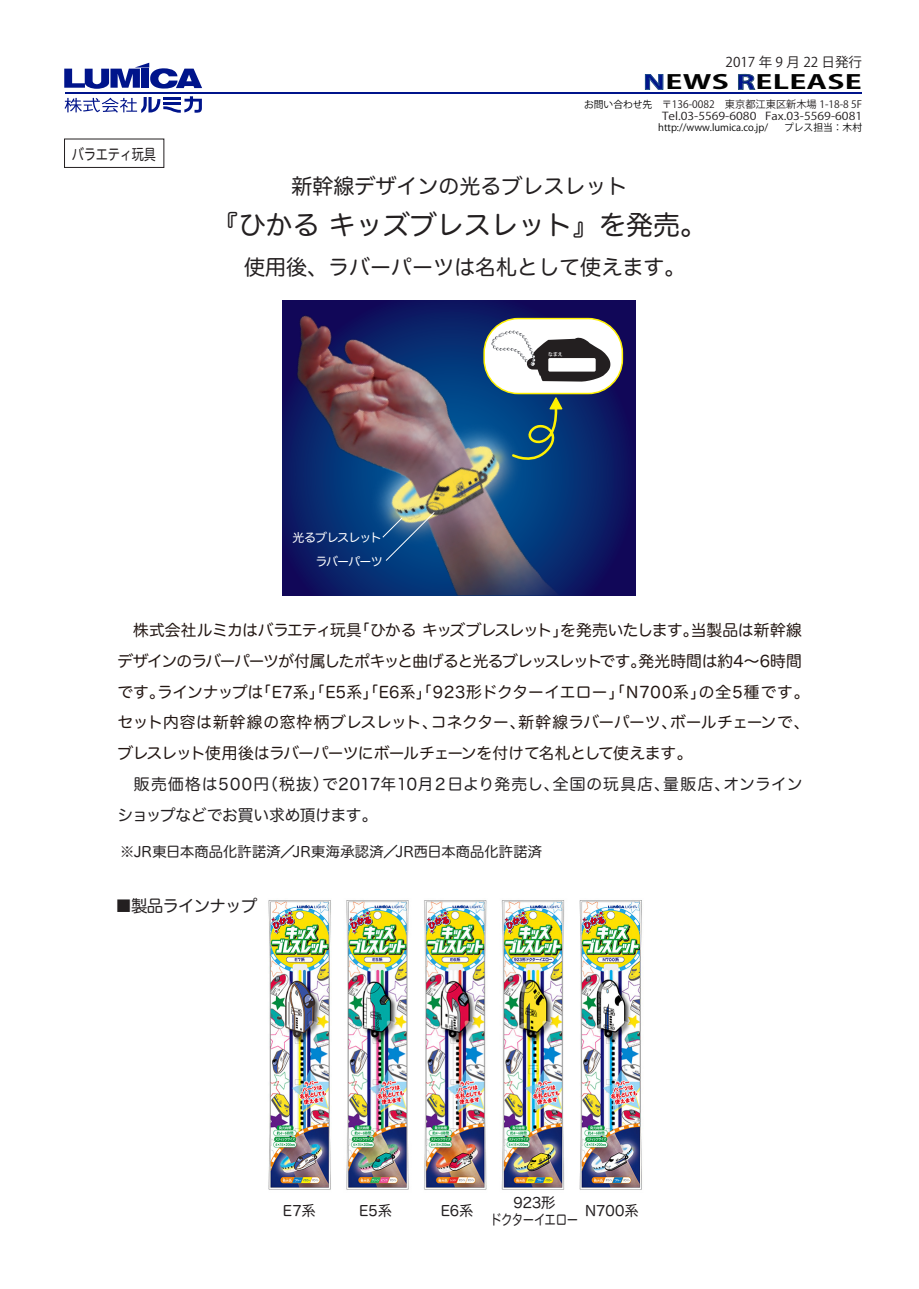
<style>
.page{position:relative;width:919px;height:1289px;background:#fff}
.page>*{position:absolute;margin:0;border:0;box-sizing:border-box;transform-origin:0 0}
.t1{font:27px "Hira Maru Pro W4";color:#231f20}
.t2{font:21px "Hira Maru Pro W4";color:#231f20}
.t3{font:700 19.35px "Koz Go Pr 6 N";letter-spacing:.01em;color:#030303;scale:1.61 1}
.t4{font:16.5px "Hira Maru Pro W4";letter-spacing:-.05em;color:#231f20}
.t5{font:15.75px/30.8px "Hira Maru Pro W4";letter-spacing:-.02em;color:#221612}
.t6{font:15.75px/30.8px "Hira Maru Pro W4";letter-spacing:.015em;color:#231f20}
.t7{font:15px "Hira Maru Pro W4";letter-spacing:-.025em;color:#231f20;scale:.82 1}
.t8{font:14.25px "Hira Maru Pro W4";letter-spacing:.005em;color:#231f20}
.t9{font:14.25px/17px "Hira Maru Pro W4";letter-spacing:-.025em;color:#231f20;text-align:center}
.t10{font:13.5px "Koz Go Pr 6 N";color:#231f20}
.t11{font:12px/24.3px "Hira Maru Pro W4";letter-spacing:-.075em;color:#fff;text-align:right}
.t12{font:10.95px "Koz Go Pr 6 N";color:#231f20;scale:1.12 1}
.t13{font:10.2px "Koz Go Pr 6 N";color:#231f20}
.t14{font:9.75px "Koz Go Pr 6 N";color:#030303}
.t15{font:9.75px "Koz Go Pro";color:#030303}
.t16{font:500 4.8px "Koz Go Pro";color:#fff}
.s1{color:#00148b}
</style>
<div class="page">
<hr style="left:65px;top:92px;width:796px;height:2px;background:#00148b">
<svg style="left:64px;top:63px;width:138px;height:26px"></svg>
<svg style="left:64px;top:96px;width:138px;height:17px"></svg>
<svg style="left:644px;top:74px;width:19px;height:16px"></svg>
<svg style="left:738px;top:74px;width:18px;height:16px"></svg>
<div style="left:64px;top:139px;width:100px;height:29px;border:1px solid #231f20"></div>
<img style="left:268px;top:900px;width:374px;height:290px">
<img style="left:282px;top:300px;width:353px;height:295px">
<div style="left:484px;top:318px;width:138px;height:75px;background:#fff;border-radius:34px"></div>
<div style="left:483px;top:318px;width:140px;height:76px;border:2px solid #fff101;border-radius:34px"></div>
<svg style="left:490px;top:330px;width:120px;height:51px"></svg>
<div style="left:548px;top:358px;width:47px;height:13px;background:#fff;border-radius:2px"></div>
<svg style="left:510px;top:395px;width:55px;height:71px;background:#1e5373"></svg>
<svg style="left:382px;top:511px;width:53px;height:50px;background:#356790"></svg>
<p class="t10" style="left:725px;top:55px;width:138px">2017 年 9 月 22 日発行</p>
<p class="t7" style="left:72px;top:141px;width:104px">バラエティ玩具</p>
<p class="t3" style="left:643px;top:71px;width:137px"><span class="s1">N</span>EWS <span class="s1">R</span>ELEASE</p>
<p class="t15" style="left:584px;top:98px;width:70px">お問い合わせ先</p>
<p class="t14" style="left:658px;top:122px;width:111px">http://www.lumica.co.jp/</p>
<p class="t14" style="left:784px;top:122px;width:79px">プレス担当：木村</p>
<p class="t13" style="left:661px;top:99px;width:202px">〒136-0082　東京都江東区新木場 1-18-8 5F</p>
<p class="t12" style="left:765px;top:110px;width:88px">Fax.03-5569-6081</p>
<p class="t12" style="left:662px;top:110px;width:86px">Tel.03-5569-6080</p>
<h2 class="t2" style="left:291px;top:168px;width:337px">新幹線デザインの光るブレスレット</h2>
<h1 class="t1" style="left:212px;top:202px;width:496px">『ひかる キッズブレスレット』を発売。</h1>
<h2 class="t2" style="left:244px;top:249px;width:442px">使用後、ラバーパーツは名札として使えます。</h2>
<p class="t11" style="left:292px;top:524px;width:92px">光るブレスレットラバーパーツ</p>
<p class="t16" style="left:548px;top:351px;width:16px">なまえ</p>
<p class="t5" style="left:117px;top:613px;width:693px;text-indent:16px">株式会社ルミカはバラエティ玩具「ひかる キッズブレスレット」を発売いたします。当製品は新幹線デザインのラバーパーツが付属したポキッと曲げると光るブレッスレットです。発光時間は約4～6時間です。ラインナップは「E7系」「E5系」「E6系」「923形ドクターイエロー」「N700系」の全5種です。セット内容は新幹線の窓枠柄ブレスレット、コネクター、新幹線ラバーパーツ、ボールチェーンで、ブレスレット使用後はラバーパーツにボールチェーンを付けて名札として使えます。</p>
<p class="t6" style="left:117px;top:767px;width:686px;text-indent:17px">販売価格は500円（税抜）で2017年10月２日より発売し、全国の玩具店、量販店、オンラインショップなどでお買い求め頂けます。</p>
<p class="t8" style="left:120px;top:839px;width:423px">※JR東日本商品化許諾済／JR東海承認済／JR西日本商品化許諾済</p>
<p class="t4" style="left:115px;top:891px;width:143px">■製品ラインナップ</p>
<p class="t8" style="left:283px;top:1198px;width:34px">E7系</p>
<p class="t8" style="left:359px;top:1198px;width:34px">E5系</p>
<p class="t8" style="left:441px;top:1198px;width:34px">E6系</p>
<p class="t9" style="left:490px;top:1193px;width:89px">923形<br>ドクターイエロー</p>
<p class="t8" style="left:585px;top:1198px;width:55px">N700系</p>
</div>
